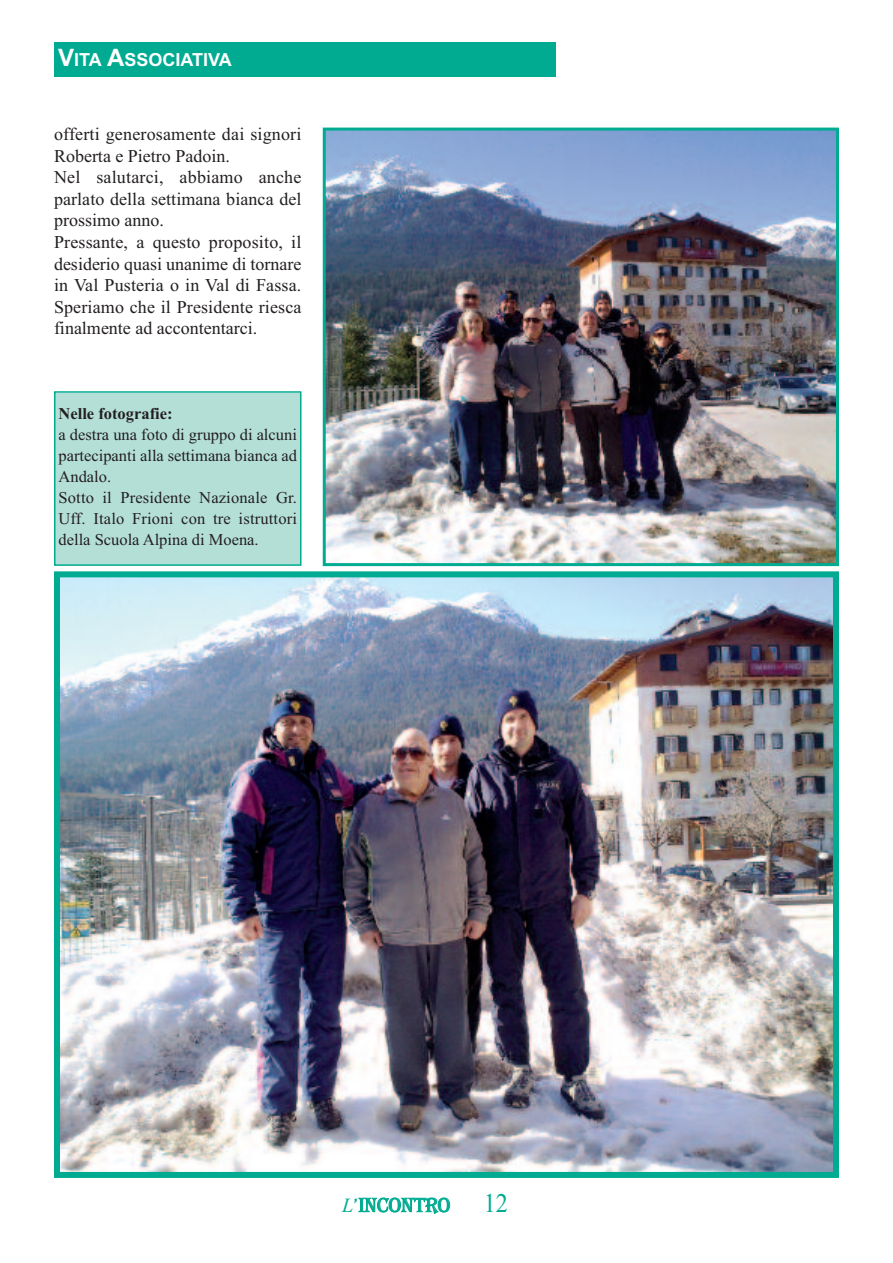
<style>
.page{position:relative;width:893px;height:1263px;background:#fff}
.page>*{position:absolute;margin:0;border:0;box-sizing:border-box;transform-origin:0 0}
.t1{font:20.1px "Algerian Bas D";color:#00ab91}
.t2{font:18px/21.6px "Times New Roman";letter-spacing:.01em;color:#231f20}
.t3{font:700 18px "Arial";color:#fff}
.t4{font:16.5px/21px "Times New Roman";color:#231f20}
.t5{font:700 16.5px "Times New Roman";color:#231f20}
.s1{font-size:24px}
.s2{font-family:"Times New Roman";font-style:italic}
.s3{font-family:"Times New Roman";font-size:27px}
</style>
<div class="page">
<div style="left:54px;top:43px;width:502px;height:34px;background:#00ab91"></div>
<img style="left:61px;top:578px;width:771px;height:593px">
<div style="left:54px;top:571px;width:785px;height:607px;border:6px solid #00ab91"></div>
<img style="left:327px;top:132px;width:508px;height:430px">
<div style="left:323px;top:128px;width:516px;height:438px;border:3px solid #00ab91"></div>
<div style="left:56px;top:393px;width:244px;height:171px;background:#b4dfd7"></div>
<div style="left:54px;top:391px;width:247px;height:175px;border:2px solid #00ab91"></div>
<p class="t3" style="left:58px;top:49px;width:175px"><span class="s1">V</span>ITA <span class="s1">A</span>SSOCIATIVA</p>
<p class="t2" style="left:54px;top:123px;width:249px">offerti generosamente dai signori<br>Roberta e Pietro Padoin.<br>Nel salutarci, abbiamo anche parlato della settimana bianca del prossimo anno.<br>Pressante, a questo proposito, il desiderio quasi unanime di tornare in Val Pusteria o in Val di Fassa.<br>Speriamo che il Presidente riesca finalmente ad accontentarci.</p>
<p class="t5" style="left:58px;top:404px;width:116px">Nelle fotografie:</p>
<p class="t4" style="left:58px;top:424px;width:240px">a destra una foto di gruppo di alcuni partecipanti alla settimana bianca ad<br>Andalo.<br>Sotto il Presidente Nazionale Gr.<br>Uff. Italo Frioni con tre istruttori della Scuola Alpina di Moena.</p>
<p class="t1" style="left:342px;top:1193px;width:167px"><span class="s2">L</span>’INCONTRO <span class="s3">12</span></p>
</div>
